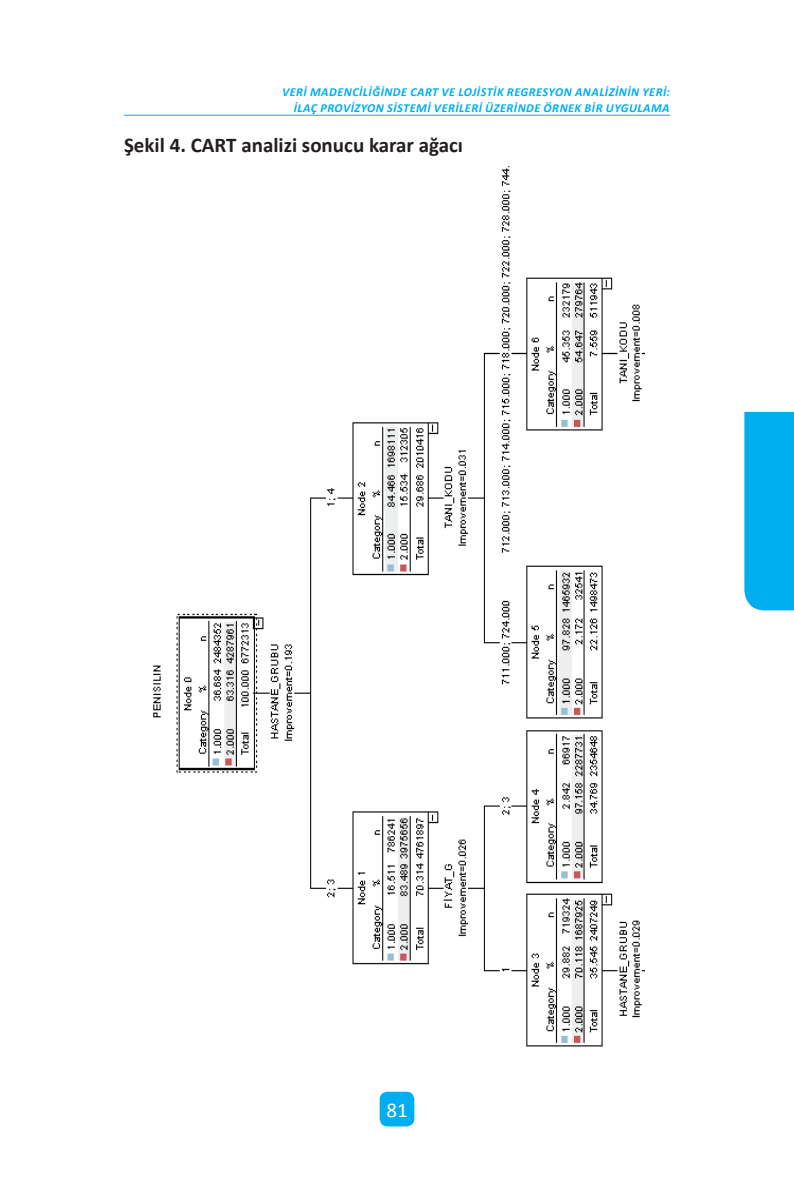
<style>
.page{position:relative;width:794px;height:1191px;background:#fff}
.page>*{position:absolute;margin:0;border:0;box-sizing:border-box;transform-origin:0 0}
.t1{font:700 21px "Calibri";color:#231f20}
.t2{font:21px "Calibri";color:#fff}
.t3{font:italic 700 12.25px/16.6px "Calibri";letter-spacing:.04em;color:#00aeef;text-align:right}
</style>
<div class="page">
<div style="left:379px;top:1091px;width:35px;height:35px;background:#00aeef;border-radius:8px"></div>
<hr style="left:124px;top:115px;width:546px;height:1px;background:#00aeef">
<div style="left:744px;top:412px;width:50px;height:198px;background:#00aeef"></div>
<img style="left:153px;top:166px;width:492px;height:881px">
<p class="t3" style="left:282px;top:83px;width:389px">VERİ MADENCİLİĞİNDE CART VE LOJİSTİK REGRESYON ANALİZİNİN YERİ:<br>İLAÇ PROVİZYON SİSTEMİ VERİLERİ ÜZERİNDE ÖRNEK BİR UYGULAMA</p>
<h1 class="t1" style="left:124px;top:132px;width:340px">Şekil 4. CART analizi sonucu karar ağacı</h1>
<h1 class="t2" style="left:386px;top:1096px;width:23px">81</h1>
</div>
